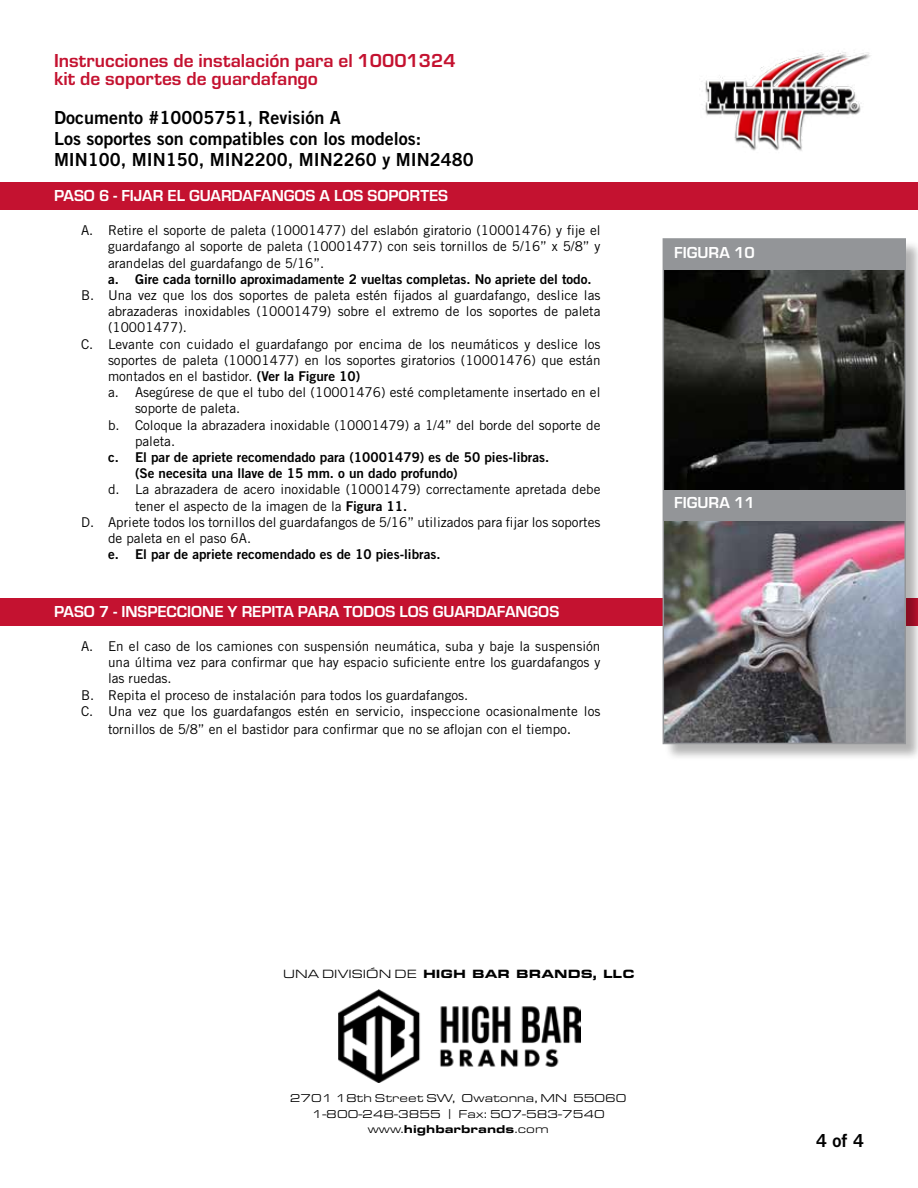
<style>
.page{position:relative;width:918px;height:1188px;background:#fff}
.page>*{position:absolute;margin:0;border:0;box-sizing:border-box;transform-origin:0 0}
.t1{font:700 19.5px/18px "Eurostile";color:#c41230}
.t2{font:18px/21px "Trade Gothic LT Std Bd 2";color:#000}
.t3{font:700 16.5px "Eurostile";color:#fff}
.t4{font:13.5px/16.2px "Trade Gothic LT Std";color:#000;text-align:justify}
.t5{font:13.5px/16.2px "Trade Gothic LT Std Bd 2";color:#000}
.t6{font:900 12.45px "Eurostile Ext";color:#000}
.t7{font:11.7px/15.8px "Eurostile Ext";color:#000;text-align:center}
.s1{font-family:"Trade Gothic LT Std Bd 2"}
.s2{font-size:15px}
.s3{font-weight:400}
.s4{font-weight:900}
</style>
<div class="page">
<div style="left:0;top:598px;width:918px;height:28px;background:#c41230"></div>
<div style="left:0;top:183px;width:918px;height:27px;background:#c41230"></div>
<img style="left:705px;top:52px;width:166px;height:99px">
<div style="left:665px;top:240px;width:253px;height:521px;background:#000;opacity:.3"></div>
<img style="left:666px;top:269px;width:237px;height:221px">
<img style="left:666px;top:520px;width:237px;height:221px">
<div style="left:663px;top:239px;width:243px;height:30px;background:#939598"></div>
<div style="left:663px;top:490px;width:243px;height:30px;background:#939598"></div>
<div style="left:663px;top:238px;width:243px;height:506px;border:2px solid #939598"></div>
<img style="left:338px;top:989px;width:243px;height:94px">
<h1 class="t1" style="left:54px;top:50px;width:403px">Instrucciones de instalación para el 10001324 kit de soportes de guardafango</h1>
<h2 class="t2" style="left:54px;top:106px;width:421px">Documento #10005751, Revisión A<br>Los soportes son compatibles con los modelos:<br>MIN100, MIN150, MIN2200, MIN2260 y MIN2480</h2>
<p class="t3" style="left:54px;top:184px;width:396px">PASO 6 - FIJAR EL GUARDAFANGOS A LOS SOPORTES</p>
<p class="t4" style="left:108px;top:222px;width:494px;text-indent:-27px">A. Retire el soporte de paleta (10001477) del eslabón giratorio (10001476) y fije el guardafango al soporte de paleta (10001477) con seis tornillos de 5/16” x 5/8” y arandelas del guardafango de 5/16”.</p>
<p class="t5" style="left:108px;top:271px;width:485px">a. Gire cada tornillo aproximadamente 2 vueltas completas. No apriete del todo.</p>
<p class="t4" style="left:81px;top:287px;width:521px">B. Una vez que los dos soportes de paleta estén fijados al guardafango, deslice las</p>
<p class="t4" style="left:108px;top:303px;width:494px">abrazaderas inoxidables (10001479) sobre el extremo de los soportes de paleta</p>
<p class="t4" style="left:108px;top:319px;width:81px">(10001477).</p>
<p class="t4" style="left:81px;top:335px;width:521px">C. Levante con cuidado el guardafango por encima de los neumáticos y deslice los</p>
<p class="t4" style="left:108px;top:352px;width:494px">soportes de paleta (10001477) en los soportes giratorios (10001476) que están</p>
<p class="t4" style="left:108px;top:368px;width:254px">montados en el bastidor. <span class="s1">(Ver la Figure 10)</span></p>
<p class="t4" style="left:108px;top:384px;width:494px">a. Asegúrese de que el tubo del (10001476) esté completamente insertado en el</p>
<p class="t4" style="left:135px;top:400px;width:107px">soporte de paleta.</p>
<p class="t4" style="left:108px;top:416px;width:494px">b. Coloque la abrazadera inoxidable (10001479) a 1/4” del borde del soporte de</p>
<p class="t4" style="left:135px;top:433px;width:42px">paleta.</p>
<p class="t5" style="left:135px;top:449px;width:416px;text-indent:-27px">c. El par de apriete recomendado para (10001479) es de 50 pies-libras. (Se necesita una llave de 15 mm. o un dado profundo)</p>
<p class="t4" style="left:108px;top:481px;width:494px">d. La abrazadera de acero inoxidable (10001479) correctamente apretada debe</p>
<p class="t4" style="left:135px;top:497px;width:274px">tener el aspecto de la imagen de la <span class="s1">Figura 11.</span></p>
<p class="t4" style="left:81px;top:514px;width:521px">D. Apriete todos los tornillos del guardafangos de 5/16” utilizados para fijar los soportes</p>
<p class="t4" style="left:108px;top:530px;width:145px">de paleta en el paso 6A.</p>
<p class="t5" style="left:108px;top:546px;width:334px">e. El par de apriete recomendado es de 10 pies-libras.</p>
<p class="t3" style="left:54px;top:599px;width:507px">PASO 7 - INSPECCIONE Y REPITA PARA TODOS LOS GUARDAFANGOS</p>
<p class="t4" style="left:81px;top:638px;width:521px">A. En el caso de los camiones con suspensión neumática, suba y baje la suspensión</p>
<p class="t4" style="left:108px;top:654px;width:494px">una última vez para confirmar que hay espacio suficiente entre los guardafangos y</p>
<p class="t4" style="left:108px;top:670px;width:65px">las ruedas.</p>
<p class="t4" style="left:81px;top:686px;width:389px">B. Repita el proceso de instalación para todos los guardafangos.</p>
<p class="t4" style="left:81px;top:703px;width:521px">C. Una vez que los guardafangos estén en servicio, inspeccione ocasionalmente los</p>
<p class="t4" style="left:108px;top:721px;width:465px">tornillos de 5/8” en el bastidor para confirmar que no se aflojan con el tiempo<span class="s2">.</span></p>
<p class="t3" style="left:674px;top:240px;width:82px">FIGURA 10</p>
<p class="t3" style="left:674px;top:490px;width:82px">FIGURA 11</p>
<p class="t6" style="left:283px;top:964px;width:353px"><span class="s3">UNA DIVISIÓN DE</span> HIGH BAR BRANDS, LLC</p>
<p class="t7" style="left:290px;top:1090px;width:338px">2701 18th Street SW, Owatonna, MN 55060<br>1-800-248-3855 | Fax: 507-583-7540 www.<span class="s4">highbarbrands</span>.com</p>
<h2 class="t2" style="left:816px;top:1130px;width:49px">4 of 4</h2>
</div>
